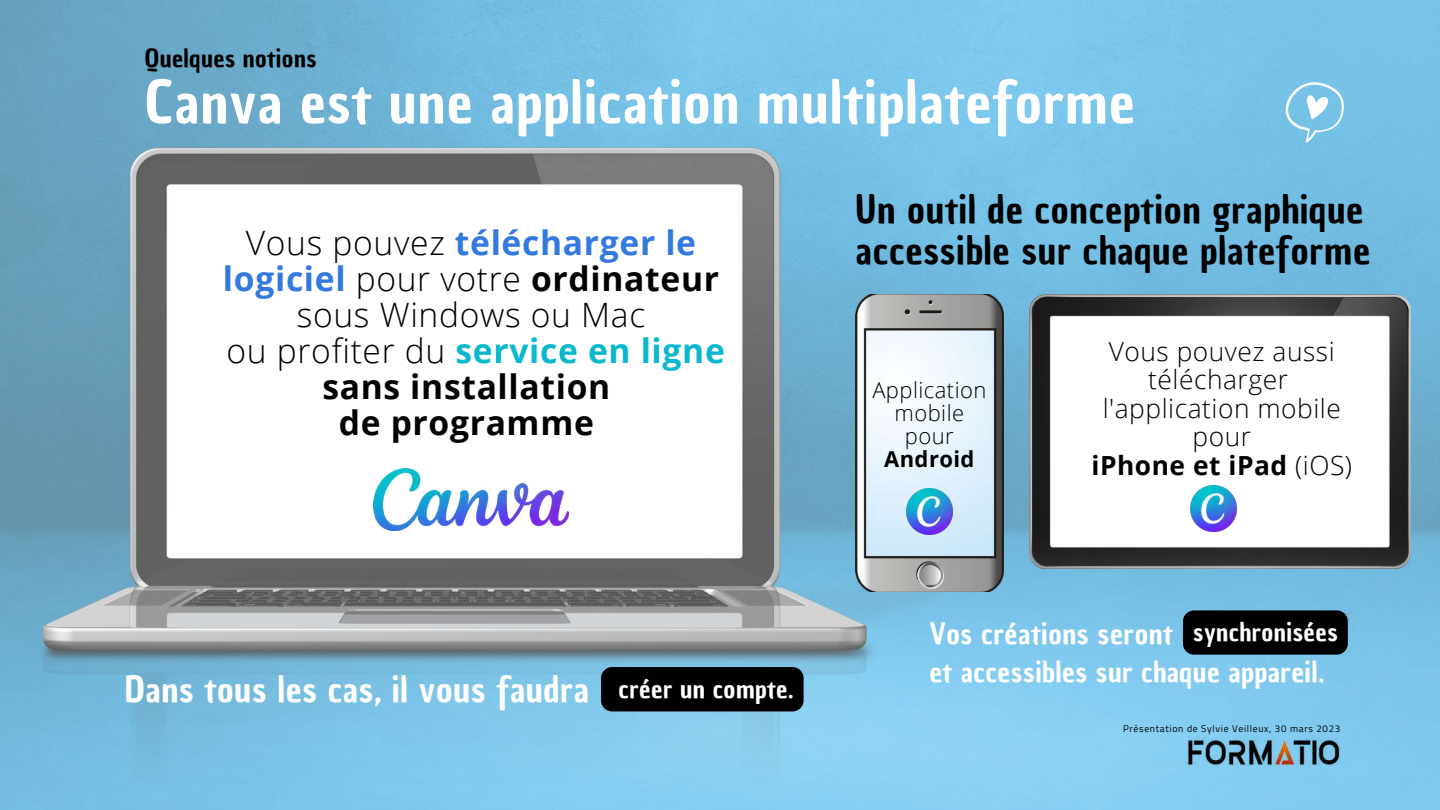
<style>
.page{position:relative;width:1440px;height:810px;background:#fff}
.page>*{position:absolute;margin:0;border:0;box-sizing:border-box;transform-origin:0 0}
.t1{font:57.2px "Chau Philomene One";letter-spacing:.02em;color:#fff}
.t2{font:37.8px/41.2px "Chau Philomene One";letter-spacing:.02em;color:#000}
.t3{font:35.1px "Chau Philomene One";letter-spacing:.02em;color:#fff}
.t4{font:300 33.6px/36px "Open Sans";letter-spacing:.02em;color:#000;text-align:center}
.t5{font:28.6px "Chau Philomene One";letter-spacing:.02em;color:#fff}
.t6{font:28.1px "Chau Philomene One";letter-spacing:.02em;color:#fff}
.t7{font:300 26.3px/28.5px "Open Sans";letter-spacing:.02em;color:#000;text-align:center}
.t8{font:24.4px "Chau Philomene One";letter-spacing:.02em;color:#000}
.t9{font:300 22px/23.2px "Open Sans";letter-spacing:.02em;color:#000;text-align:center}
.t10{font:700 22px "Open Sans";letter-spacing:.02em;color:#000}
.t11{font:9.7px "Titillium Web";letter-spacing:.07em;color:#000}
.s1{font-weight:700;color:#3379df}
.s2{font-weight:700}
.s3{font-weight:700;color:#0ab8ce}
.s4{font-size:25.2px}
.s5{font-size:25px}
</style>
<div class="page">
<img style="left:0;top:0;width:1440px;height:810px">
<svg style="left:1275px;top:73px;width:76px;height:78px;background:#86c8e9"></svg>
<img style="left:374px;top:468px;width:194px;height:63px">
<img style="left:856px;top:295px;width:147px;height:297px">
<img style="left:1030px;top:295px;width:381px;height:274px">
<div style="left:1183px;top:610px;width:165px;height:45px;background:#000"></div>
<div style="left:601px;top:667px;width:203px;height:44px;background:#000"></div>
<img style="left:906px;top:489px;width:46px;height:46px">
<img style="left:1191px;top:486px;width:45px;height:46px">
<img style="left:1186px;top:738px;width:154px;height:30px">
<p class="t8" style="left:145px;top:41px;width:173px">Quelques notions</p>
<h1 class="t1" style="left:145px;top:64px;width:992px">Canva est une application multiplateforme</h1>
<p class="t4" style="left:223px;top:224px;width:503px">Vous pouvez <span class="s1">télécharger le logiciel</span> pour votre <span class="s2">ordinateur </span>sous Windows ou Mac<br>ou profiter du <span class="s3">service en ligne </span><span class="s2">sans installation<br>de programme</span></p>
<p class="t3" style="left:125px;top:665px;width:670px">Dans tous les cas, il vous faudra <span class="s4">créer un compte.</span></p>
<p class="t2" style="left:856px;top:189px;width:516px">Un outil de conception graphique accessible sur chaque plateforme</p>
<p class="t9" style="left:872px;top:378px;width:116px">Application mobile pour</p>
<p class="t10" style="left:884px;top:444px;width:92px">Android</p>
<p class="t7" style="left:1092px;top:336px;width:262px">Vous pouvez aussi télécharger l'application mobile pour<br><span class="s2">iPhone et iPad</span> (iOS)</p>
<p class="t5" style="left:929px;top:614px;width:410px">Vos créations seront <span class="s5">synchronisées</span></p>
<p class="t6" style="left:929px;top:653px;width:397px">et accessibles sur chaque appareil.</p>
<p class="t11" style="left:1123px;top:721px;width:219px">Présentation de Sylvie Veilleux, 30 mars 2023</p>
</div>
